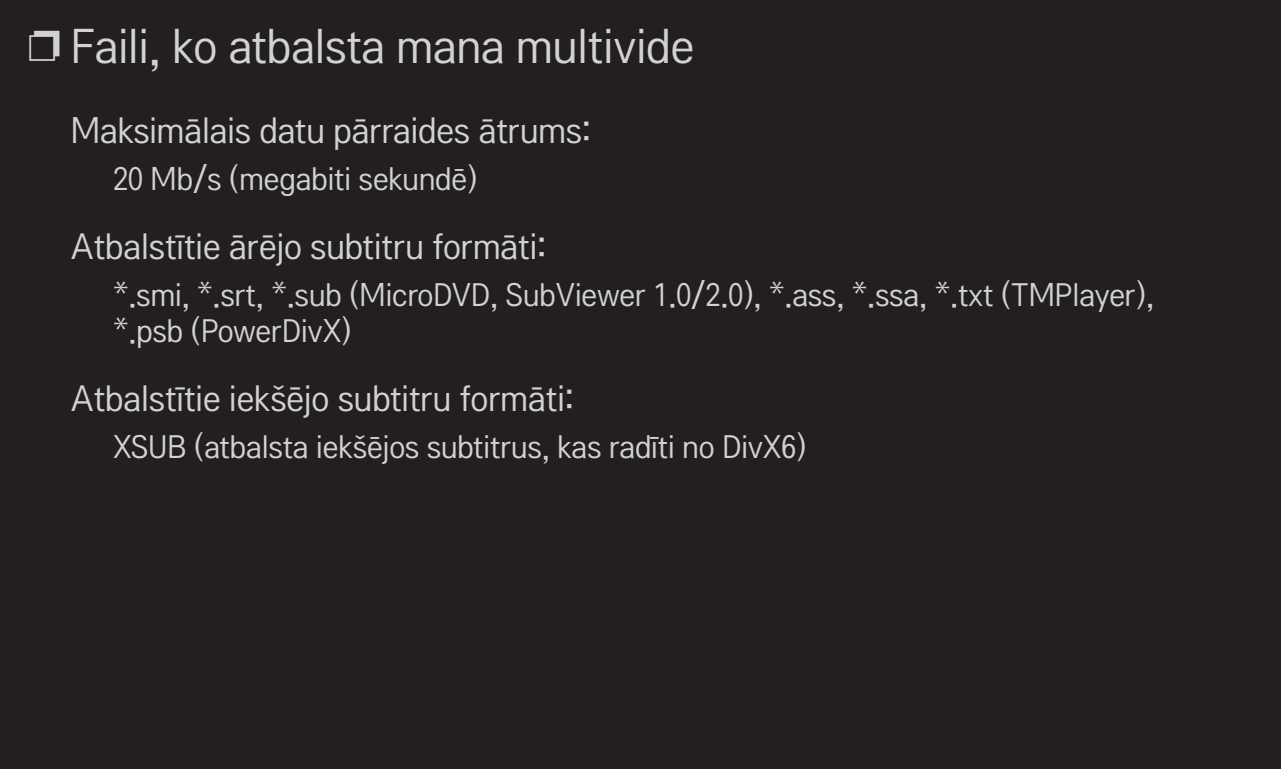
<style>
.page{position:relative;width:1281px;height:769px;background:#fff}
.page>*{position:absolute;margin:0;border:0;box-sizing:border-box;transform-origin:0 0}
.t1{font:48px "LG Display Light";color:#d1d2d4}
.t2{font:36px "LG Display Light";color:#d1d2d4}
.t3{font:32px/36px "LG Display Light";color:#d1d2d4}
.s1{font-size:42px}
</style>
<div class="page">
<div style="left:0;top:0;width:1280px;height:768px;background:#231f20"></div>
<h1 class="t1" style="left:28px;top:9px;width:667px"><span class="s1">❐</span> Faili, ko atbalsta mana multivide</h1>
<p class="t2" style="left:71px;top:103px;width:521px">Maksimālais datu pārraides ātrums:</p>
<p class="t3" style="left:113px;top:158px;width:365px">20 Mb/s (megabiti sekundē)</p>
<p class="t2" style="left:71px;top:219px;width:477px">Atbalstītie ārējo subtitru formāti:</p>
<p class="t3" style="left:113px;top:274px;width:1041px">*.smi, *.srt, *.sub (MicroDVD, SubViewer 1.0/2.0), *.ass, *.ssa, *.txt (TMPlayer), *.psb (PowerDivX)</p>
<p class="t2" style="left:71px;top:371px;width:504px">Atbalstītie iekšējo subtitru formāti:</p>
<p class="t3" style="left:113px;top:426px;width:694px">XSUB (atbalsta iekšējos subtitrus, kas radīti no DivX6)</p>
</div>
